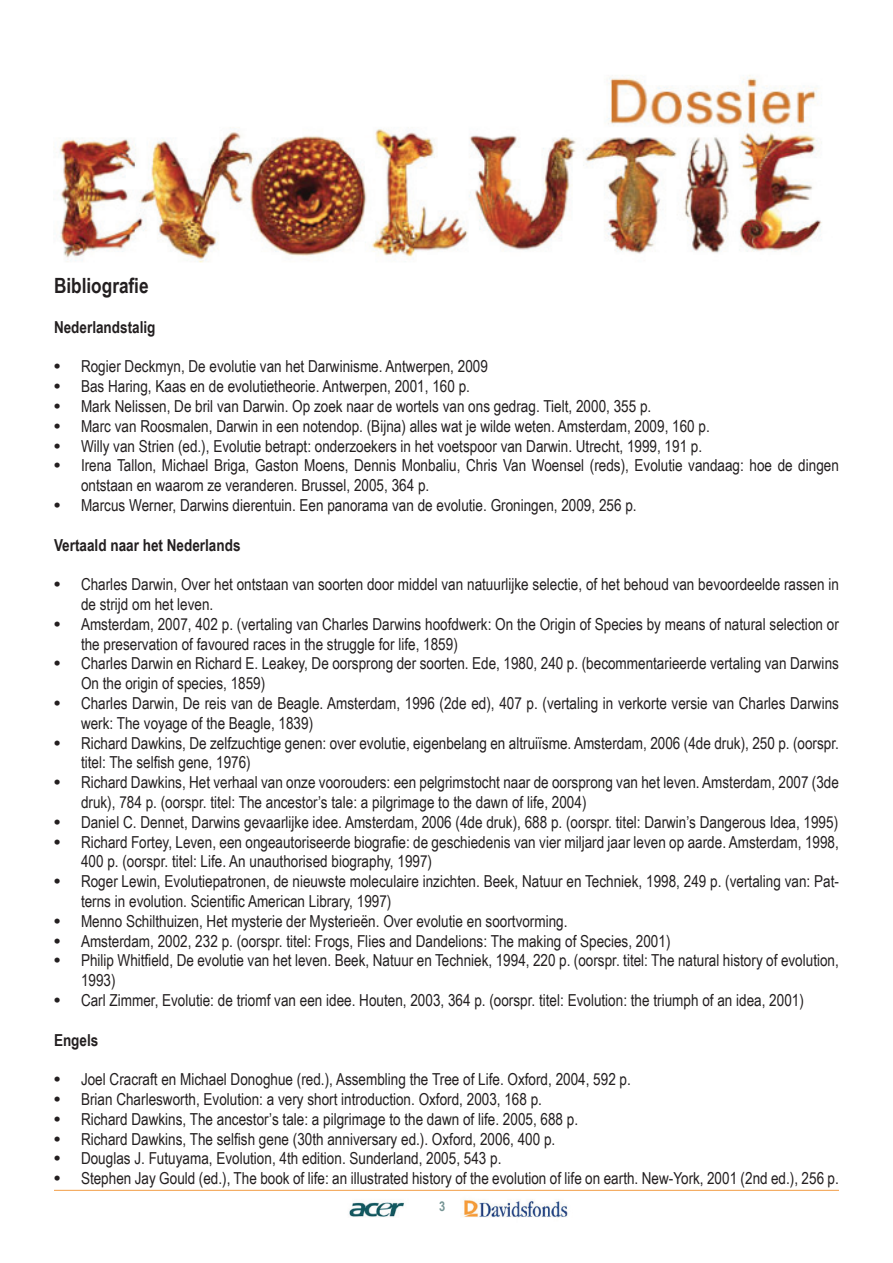
<style>
.page{position:relative;width:893px;height:1263px;background:#fff}
.page>*{position:absolute;margin:0;border:0;box-sizing:border-box;transform-origin:0 0}
.t1{font:700 21px "Arial Narrow";color:#231f20}
.t2{font:16.5px/19.8px "Arial Narrow";color:#231f20}
.t3{font:700 16.5px "Arial Narrow";color:#231f20}
.t4{font:700 13.5px "Arial Narrow";color:#749393}
.s1{font-family:"Times";font-size:18px}
</style>
<div class="page">
<img style="left:349px;top:1200px;width:219px;height:18px">
<hr style="left:54px;top:1190px;width:785px;height:1px;background:#f39d46">
<img style="left:59px;top:75px;width:763px;height:188px">
<p class="t1" style="left:54px;top:270px;width:96px">Bibliografie</p>
<p class="t3" style="left:54px;top:314px;width:103px">Nederlandstalig</p>
<p class="t2" style="left:54px;top:356px;width:435px"><span class="s1">•</span> Rogier Deckmyn, De evolutie van het Darwinisme. Antwerpen, 2009</p>
<p class="t2" style="left:54px;top:376px;width:417px"><span class="s1">•</span> Bas Haring, Kaas en de evolutietheorie. Antwerpen, 2001, 160 p.</p>
<p class="t2" style="left:54px;top:396px;width:599px"><span class="s1">•</span> Mark Nelissen, De bril van Darwin. Op zoek naar de wortels van ons gedrag. Tielt, 2000, 355 p.</p>
<p class="t2" style="left:54px;top:415px;width:657px"><span class="s1">•</span> Marc van Roosmalen, Darwin in een notendop. (Bijna) alles wat je wilde weten. Amsterdam, 2009, 160 p.</p>
<p class="t2" style="left:54px;top:435px;width:650px"><span class="s1">•</span> Willy van Strien (ed.), Evolutie betrapt: onderzoekers in het voetspoor van Darwin. Utrecht, 1999, 191 p.</p>
<p class="t2" style="left:81px;top:455px;width:759px;text-indent:-27px"><span class="s1">•</span> Irena Tallon, Michael Briga, Gaston Moens, Dennis Monbaliu, Chris Van Woensel (reds), Evolutie vandaag: hoe de dingen ontstaan en waarom ze veranderen. Brussel, 2005, 364 p.</p>
<p class="t2" style="left:54px;top:495px;width:584px"><span class="s1">•</span> Marcus Werner, Darwins dierentuin. Een panorama van de evolutie. Groningen, 2009, 256 p.</p>
<p class="t3" style="left:54px;top:532px;width:188px">Vertaald naar het Nederlands</p>
<p class="t2" style="left:81px;top:574px;width:759px;text-indent:-27px"><span class="s1">•</span> Charles Darwin, Over het ontstaan van soorten door middel van natuurlijke selectie, of het behoud van bevoordeelde rassen in de strijd om het leven.</p>
<p class="t2" style="left:81px;top:613px;width:759px;text-indent:-27px"><span class="s1">•</span> Amsterdam, 2007, 402 p. (vertaling van Charles Darwins hoofdwerk: On the Origin of Species by means of natural selection or the preservation of favoured races in the struggle for life, 1859)</p>
<p class="t2" style="left:81px;top:653px;width:759px;text-indent:-27px"><span class="s1">•</span> Charles Darwin en Richard E. Leakey, De oorsprong der soorten. Ede, 1980, 240 p. (becommentarieerde vertaling van Darwins<br>On the origin of species, 1859)</p>
<p class="t2" style="left:81px;top:693px;width:759px;text-indent:-27px"><span class="s1">•</span> Charles Darwin, De reis van de Beagle. Amsterdam, 1996 (2de ed), 407 p. (vertaling in verkorte versie van Charles Darwins werk: The voyage of the Beagle, 1839)</p>
<p class="t2" style="left:81px;top:732px;width:759px;text-indent:-27px"><span class="s1">•</span> Richard Dawkins, De zelfzuchtige genen: over evolutie, eigenbelang en altruiïsme. Amsterdam, 2006 (4de druk), 250 p. (oorspr. titel: The selfish gene, 1976)</p>
<p class="t2" style="left:81px;top:772px;width:759px;text-indent:-27px"><span class="s1">•</span> Richard Dawkins, Het verhaal van onze voorouders: een pelgrimstocht naar de oorsprong van het leven. Amsterdam, 2007 (3de druk), 784 p. (oorspr. titel: The ancestor’s tale: a pilgrimage to the dawn of life, 2004)</p>
<p class="t2" style="left:54px;top:811px;width:786px"><span class="s1">•</span> Daniel C. Dennet, Darwins gevaarlijke idee. Amsterdam, 2006 (4de druk), 688 p. (oorspr. titel: Darwin’s Dangerous Idea, 1995)</p>
<p class="t2" style="left:81px;top:831px;width:759px;text-indent:-27px"><span class="s1">•</span> Richard Fortey, Leven, een ongeautoriseerde biografie: de geschiedenis van vier miljard jaar leven op aarde. Amsterdam, 1998,<br>400 p. (oorspr. titel: Life. An unauthorised biography, 1997)</p>
<p class="t2" style="left:81px;top:871px;width:759px;text-indent:-27px"><span class="s1">•</span> Roger Lewin, Evolutiepatronen, de nieuwste moleculaire inzichten. Beek, Natuur en Techniek, 1998, 249 p. (vertaling van: Pat&shy;terns in evolution. Scientific American Library, 1997)</p>
<p class="t2" style="left:54px;top:910px;width:515px"><span class="s1">•</span> Menno Schilthuizen, Het mysterie der Mysterieën. Over evolutie en soortvorming.</p>
<p class="t2" style="left:54px;top:930px;width:618px"><span class="s1">•</span> Amsterdam, 2002, 232 p. (oorspr. titel: Frogs, Flies and Dandelions: The making of Species, 2001)</p>
<p class="t2" style="left:81px;top:950px;width:759px;text-indent:-27px"><span class="s1">•</span> Philip Whitfield, De evolutie van het leven. Beek, Natuur en Techniek, 1994, 220 p. (oorspr. titel: The natural history of evolution,<br>1993)</p>
<p class="t2" style="left:54px;top:990px;width:751px"><span class="s1">•</span> Carl Zimmer, Evolutie: de triomf van een idee. Houten, 2003, 364 p. (oorspr. titel: Evolution: the triumph of an idea, 2001)</p>
<p class="t3" style="left:54px;top:1027px;width:46px">Engels</p>
<p class="t2" style="left:54px;top:1069px;width:578px"><span class="s1">•</span> Joel Cracraft en Michael Donoghue (red.), Assembling the Tree of Life. Oxford, 2004, 592 p.</p>
<p class="t2" style="left:54px;top:1089px;width:490px"><span class="s1">•</span> Brian Charlesworth, Evolution: a very short introduction. Oxford, 2003, 168 p.</p>
<p class="t2" style="left:54px;top:1108px;width:526px"><span class="s1">•</span> Richard Dawkins, The ancestor’s tale: a pilgrimage to the dawn of life. 2005, 688 p.</p>
<p class="t2" style="left:54px;top:1128px;width:503px"><span class="s1">•</span> Richard Dawkins, The selfish gene (30th anniversary ed.). Oxford, 2006, 400 p.</p>
<p class="t2" style="left:54px;top:1148px;width:449px"><span class="s1">•</span> Douglas J. Futuyama, Evolution, 4th edition. Sunderland, 2005, 543 p.</p>
<p class="t2" style="left:54px;top:1168px;width:786px"><span class="s1">•</span> Stephen Jay Gould (ed.), The book of life: an illustrated history of the evolution of life on earth. New-York, 2001 (2nd ed.), 256 p.</p>
<p class="t4" style="left:439px;top:1196px;width:8px">3</p>
</div>
